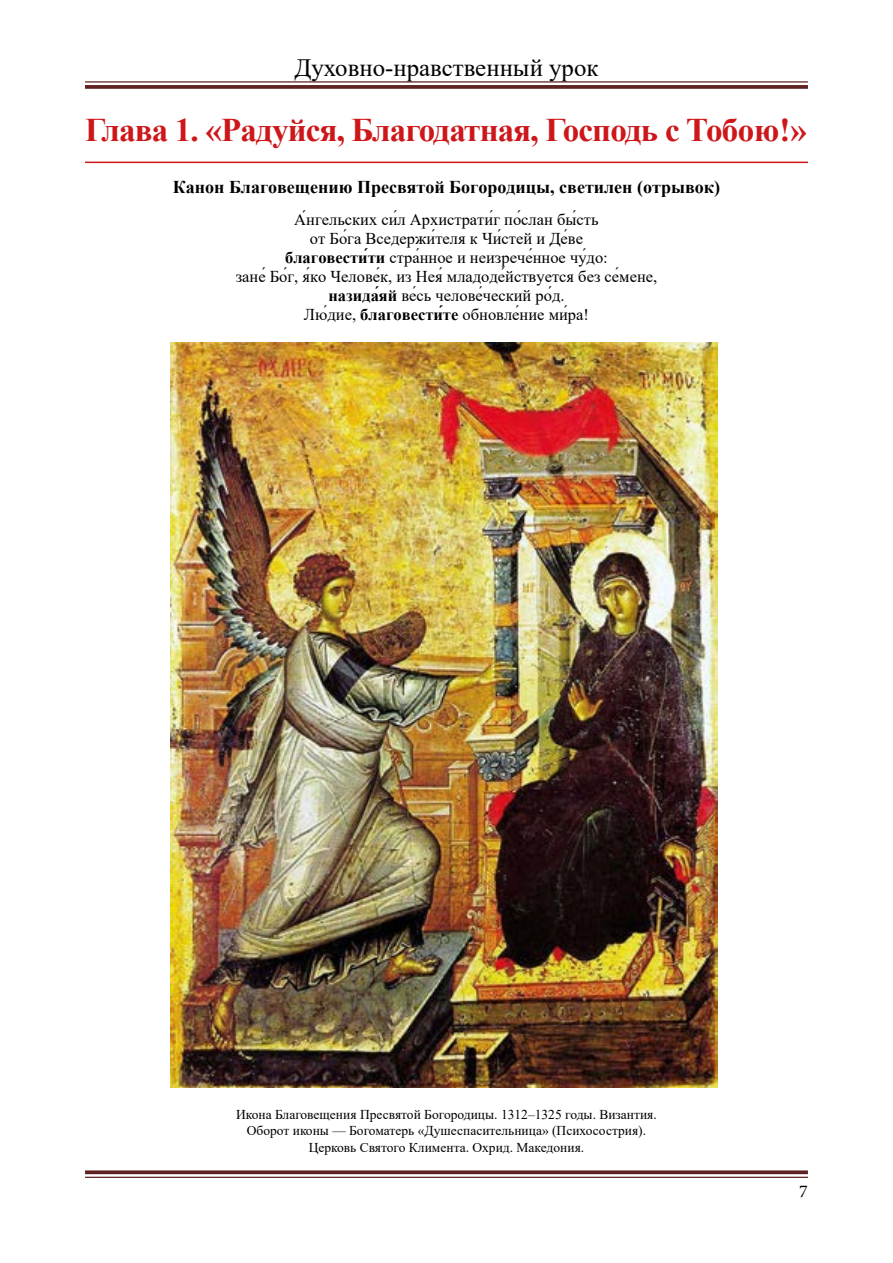
<style>
.page{position:relative;width:893px;height:1263px;background:#fff}
.page>*{position:absolute;margin:0;border:0;box-sizing:border-box;transform-origin:0 0}
.t1{font:700 33px "Times New Roman";letter-spacing:-.025em;color:#cd171a}
.t2{font:24.9px "Times New Roman";color:#000}
.t3{font:700 18px "Times New Roman";color:#000}
.t4{font:18px "Minion Pro";color:#000}
.t5{font:16.5px/18.9px "Times New Roman";color:#000;text-align:center}
.t6{font:13.5px/16.5px "Times New Roman";color:#000;text-align:center}
.s1{font-weight:700}
</style>
<div class="page">
<hr style="left:85px;top:81px;width:723px;height:2px;background:#5e2222">
<svg style="left:85px;top:85px;width:723px;height:4px;background:#672f2f"></svg>
<svg style="left:85px;top:1170px;width:723px;height:4px;background:#6f3a3a"></svg>
<hr style="left:85px;top:1177px;width:723px;height:1px;background:#5e2222">
<hr style="left:85px;top:162px;width:723px;height:1px;background:#cd171a">
<img style="left:171px;top:342px;width:546px;height:746px">
<h2 class="t2" style="left:294px;top:50px;width:306px">Духовно-нравственный урок</h2>
<h1 class="t1" style="left:85px;top:107px;width:723px">Глава 1. «Радуйся, Благодатная, Господь с Тобою!»</h1>
<p class="t3" style="left:173px;top:174px;width:549px">Канон Благовещению Пресвятой Богородицы, светилен (отрывок)</p>
<p class="t5" style="left:236px;top:209px;width:423px">А́нгельских си́л Архистрати́г по́слан бы́сть<br>от Бо́га Вседержи́теля к Чи́стей и Де́ве<br><span class="s1">благовести́ти</span> стра́нное и неизрече́нное чу́до:<br>зане́Бо́г, я́ко Челове́к, из Нея́младоде́йствуется без се́мене, <span class="s1">назида́яй</span> ве́сь челове́ческий ро́д.<br>Лю́дие, <span class="s1">благовести́те</span> обновле́ние ми́ра!</p>
<p class="t6" style="left:236px;top:1106px;width:422px">Икона Благовещения Пресвятой Богородицы. 1312–1325 годы. Византия.<br>Оборот иконы — Богоматерь «Душеспасительница» (Психосострия).<br>Церковь Святого Климента. Охрид. Македония.</p>
<p class="t4" style="left:799px;top:1179px;width:10px">7</p>
</div>
